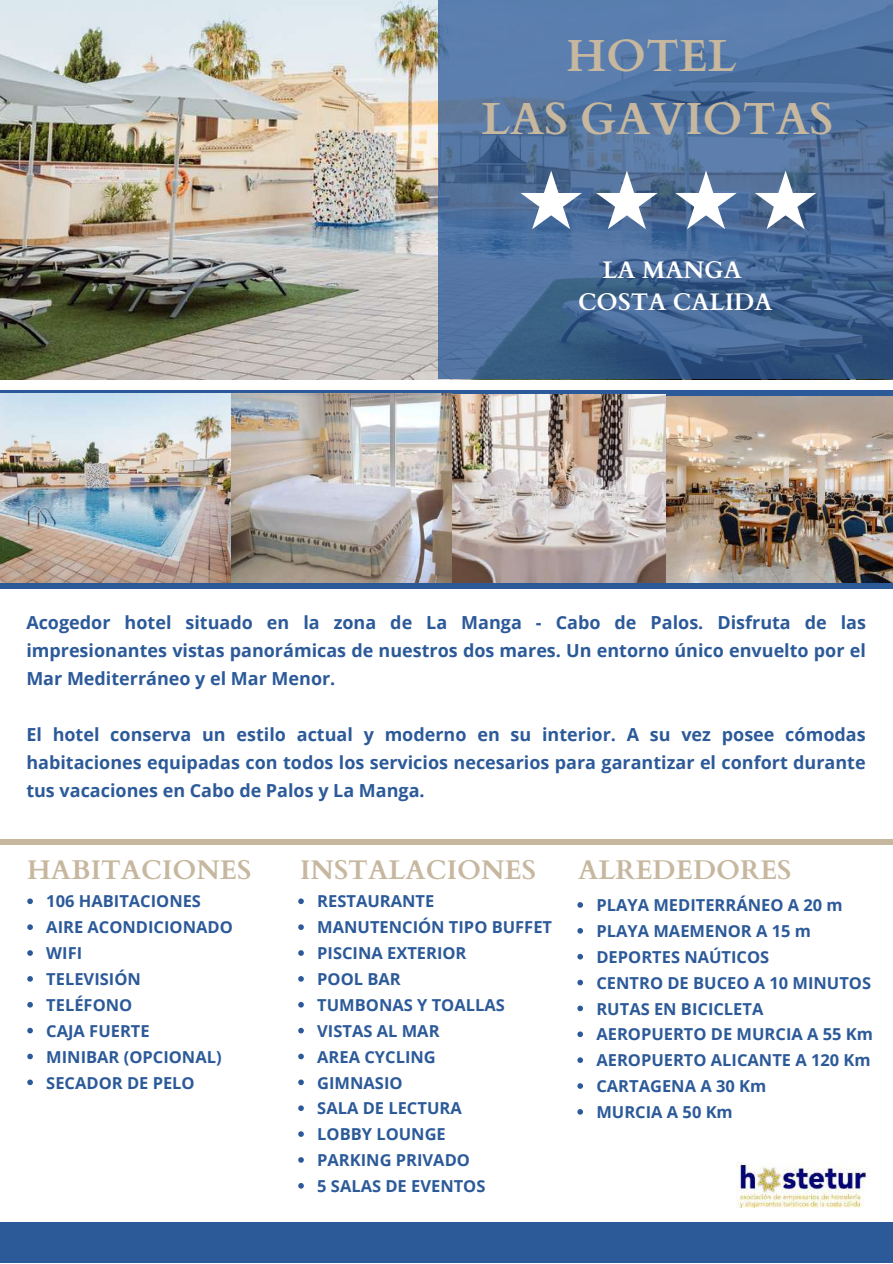
<style>
.page{position:relative;width:893px;height:1264px;background:#fff}
.page>*{position:absolute;margin:0;border:0;box-sizing:border-box;transform-origin:0 0}
.t1{font:700 45px/63px "Cardo";color:#c6b79e;text-align:center}
.t2{font:700 27px "Cardo";color:#c6b79e}
.t3{font:700 24px/32.5px "Cardo";color:#fff;text-align:center}
.t4{font:700 18px/28px "Open Sans";color:#2c5a99;text-align:justify}
.t5{font:700 16.5px/25.8px "Open Sans";color:#2c5a99}
</style>
<div class="page">
<img style="left:0;top:0;width:438px;height:379px">
<svg style="left:438px;top:0;width:454px;height:379px;background:#4b6e9b"></svg>
<img style="left:666px;top:396px;width:226px;height:187px">
<svg style="left:520px;top:170px;width:62px;height:59px"></svg>
<svg style="left:596px;top:170px;width:61px;height:59px"></svg>
<svg style="left:675px;top:170px;width:61px;height:59px"></svg>
<svg style="left:754px;top:170px;width:62px;height:59px"></svg>
<div style="left:0;top:1222px;width:892px;height:40px;background:#2c5a99"></div>
<div style="left:0;top:838px;width:892px;height:6px;background:#c6b79e"></div>
<svg style="left:0;top:390px;width:892px;height:6px;background:#3c659e"></svg>
<img style="left:736px;top:1162px;width:131px;height:45px">
<img style="left:0;top:394px;width:665px;height:189px">
<div style="left:0;top:583px;width:892px;height:6px;background:#2c5a99"></div>
<svg style="left:298px;top:898px;width:6px;height:6px"></svg>
<svg style="left:298px;top:924px;width:6px;height:6px"></svg>
<svg style="left:298px;top:950px;width:6px;height:5px"></svg>
<svg style="left:298px;top:976px;width:6px;height:5px"></svg>
<svg style="left:298px;top:1002px;width:6px;height:5px"></svg>
<svg style="left:298px;top:1027px;width:6px;height:6px"></svg>
<svg style="left:298px;top:1053px;width:6px;height:6px"></svg>
<svg style="left:298px;top:1079px;width:6px;height:6px"></svg>
<svg style="left:298px;top:1105px;width:6px;height:5px"></svg>
<svg style="left:298px;top:1131px;width:6px;height:5px"></svg>
<svg style="left:298px;top:1157px;width:6px;height:5px"></svg>
<svg style="left:298px;top:1183px;width:6px;height:5px"></svg>
<svg style="left:27px;top:898px;width:6px;height:6px"></svg>
<svg style="left:27px;top:924px;width:6px;height:6px"></svg>
<svg style="left:27px;top:950px;width:6px;height:5px"></svg>
<svg style="left:27px;top:976px;width:6px;height:5px"></svg>
<svg style="left:27px;top:1002px;width:6px;height:5px"></svg>
<svg style="left:27px;top:1027px;width:6px;height:6px"></svg>
<svg style="left:27px;top:1053px;width:6px;height:6px"></svg>
<svg style="left:27px;top:1079px;width:6px;height:6px"></svg>
<svg style="left:577px;top:902px;width:6px;height:5px"></svg>
<svg style="left:577px;top:928px;width:6px;height:5px"></svg>
<svg style="left:577px;top:953px;width:6px;height:6px"></svg>
<svg style="left:577px;top:979px;width:6px;height:6px"></svg>
<svg style="left:577px;top:1005px;width:6px;height:6px"></svg>
<svg style="left:577px;top:1031px;width:6px;height:6px"></svg>
<svg style="left:577px;top:1057px;width:6px;height:5px"></svg>
<svg style="left:577px;top:1083px;width:6px;height:5px"></svg>
<svg style="left:577px;top:1109px;width:6px;height:5px"></svg>
<h1 class="t1" style="left:481px;top:26px;width:353px">HOTEL<br>LAS GAVIOTAS</h1>
<h3 class="t3" style="left:578px;top:254px;width:196px">LA MANGA<br>COSTA CALIDA</h3>
<p class="t4" style="left:26px;top:607px;width:841px">Acogedor hotel situado en la zona de La Manga - Cabo de Palos. Disfruta de las impresionantes vistas panorámicas de nuestros dos mares. Un entorno único envuelto por el Mar Mediterráneo y el Mar Menor.</p>
<p class="t4" style="left:26px;top:720px;width:840px">El hotel conserva un estilo actual y moderno en su interior. A su vez posee cómodas habitaciones equipadas con todos los servicios necesarios para garantizar el confort durante tus vacaciones en Cabo de Palos y La Manga.</p>
<h2 class="t2" style="left:27px;top:852px;width:226px">HABITACIONES</h2>
<h2 class="t2" style="left:578px;top:852px;width:215px">ALREDEDORES</h2>
<h2 class="t2" style="left:300px;top:852px;width:237px">INSTALACIONES</h2>
<p class="t5" style="left:46px;top:888px;width:188px">106 HABITACIONES<br>AIRE ACONDICIONADO<br>WIFI<br>TELEVISIÓN<br>TELÉFONO<br>CAJA FUERTE<br>MINIBAR (OPCIONAL)<br>SECADOR DE PELO</p>
<p class="t5" style="left:596px;top:891px;width:278px">PLAYA MEDITERRÁNEO A 20 m<br>PLAYA MAEMENOR A 15 m<br>DEPORTES NAÚTICOS<br>CENTRO DE BUCEO A 10 MINUTOS<br>RUTAS EN BICICLETA<br>AEROPUERTO DE MURCIA A 55 Km<br>AEROPUERTO ALICANTE A 120 Km<br>CARTAGENA A 30 Km<br>MURCIA A 50 Km</p>
<p class="t5" style="left:317px;top:888px;width:236px">RESTAURANTE<br>MANUTENCIÓN TIPO BUFFET<br>PISCINA EXTERIOR<br>POOL BAR<br>TUMBONAS Y TOALLAS<br>VISTAS AL MAR<br>AREA CYCLING<br>GIMNASIO<br>SALA DE LECTURA<br>LOBBY LOUNGE<br>PARKING PRIVADO<br>5 SALAS DE EVENTOS</p>
</div>
